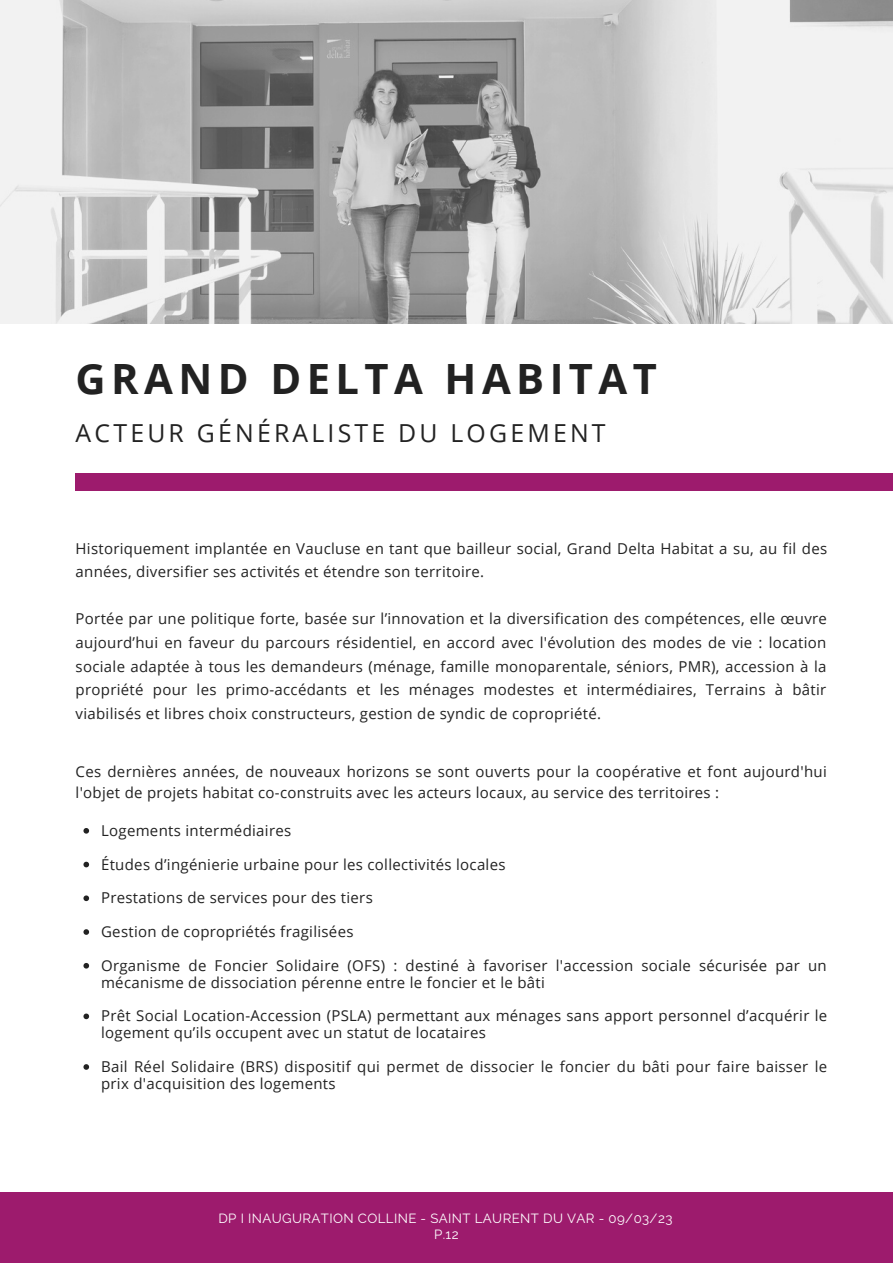
<style>
.page{position:relative;width:893px;height:1264px;background:#fff}
.page>*{position:absolute;margin:0;border:0;box-sizing:border-box;transform-origin:0 0}
.t1{font:700 41.7px "Open Sans";letter-spacing:.13em;color:#222}
.t2{font:24.75px "Open Sans";letter-spacing:.13em;color:#222}
.t3{font:15px/23.5px "Open Sans";letter-spacing:.02em;color:#222}
.t4{font:13.2px "Raleway";letter-spacing:.03em;color:#fff}
</style>
<div class="page">
<div style="left:0;top:1191px;width:892px;height:71px;background:#9d1b6d"></div>
<div style="left:76px;top:473px;width:816px;height:17px;background:#9d1b6d"></div>
<svg style="left:83px;top:828px;width:6px;height:5px"></svg>
<svg style="left:83px;top:861px;width:6px;height:6px"></svg>
<svg style="left:83px;top:895px;width:6px;height:6px"></svg>
<svg style="left:83px;top:929px;width:6px;height:5px"></svg>
<svg style="left:83px;top:963px;width:6px;height:5px"></svg>
<svg style="left:83px;top:1013px;width:6px;height:6px"></svg>
<svg style="left:83px;top:1064px;width:6px;height:5px"></svg>
<img style="left:0;top:0;width:892px;height:324px">
<h1 class="t1" style="left:76px;top:349px;width:582px">GRAND DELTA HABITAT</h1>
<h2 class="t2" style="left:76px;top:415px;width:531px">ACTEUR GÉNÉRALISTE DU LOGEMENT</h2>
<p class="t3" style="left:76px;top:536px;width:753px">Historiquement implantée en Vaucluse en tant que bailleur social, Grand Delta Habitat a su, au fil des années, diversifier ses activités et étendre son territoire.</p>
<p class="t3" style="left:76px;top:607px;width:752px;text-align:justify">Portée par une politique forte, basée sur l’innovation et la diversification des compétences, elle œuvre aujourd’hui en faveur du parcours résidentiel, en accord avec l'évolution des modes de vie : location sociale adaptée à tous les demandeurs (ménage, famille monoparentale, séniors, PMR), accession à la propriété pour les primo-accédants et les ménages modestes et intermédiaires, Terrains à bâtir viabilisés et libres choix constructeurs, gestion de syndic de copropriété.</p>
<p class="t3" style="left:76px;top:761px;width:752px;line-height:20.2px">Ces dernières années, de nouveaux horizons se sont ouverts pour la coopérative et font aujourd'hui l'objet de projets habitat co-construits avec les acteurs locaux, au service des territoires :</p>
<p class="t3" style="left:101px;top:818px;width:192px">Logements intermédiaires</p>
<p class="t3" style="left:101px;top:852px;width:406px">Études d’ingénierie urbaine pour les collectivités locales</p>
<p class="t3" style="left:101px;top:885px;width:273px">Prestations de services pour des tiers</p>
<p class="t3" style="left:101px;top:919px;width:254px">Gestion de copropriétés fragilisées</p>
<p class="t3" style="left:101px;top:956px;width:727px;line-height:16.8px">Organisme de Foncier Solidaire (OFS) : destiné à favoriser l'accession sociale sécurisée par un mécanisme de dissociation pérenne entre le foncier et le bâti</p>
<p class="t3" style="left:101px;top:1007px;width:727px;line-height:16.8px">Prêt Social Location-Accession (PSLA) permettant aux ménages sans apport personnel d’acquérir le logement qu’ils occupent avec un statut de locataires</p>
<p class="t3" style="left:101px;top:1057px;width:727px;line-height:16.8px">Bail Réel Solidaire (BRS) dispositif qui permet de dissocier le foncier du bâti pour faire baisser le prix d'acquisition des logements</p>
<p class="t4" style="left:218px;top:1210px;width:455px">DP I INAUGURATION COLLINE - SAINT LAURENT DU VAR - 09/03/23</p>
<p class="t4" style="left:434px;top:1226px;width:26px">P.12</p>
</div>
